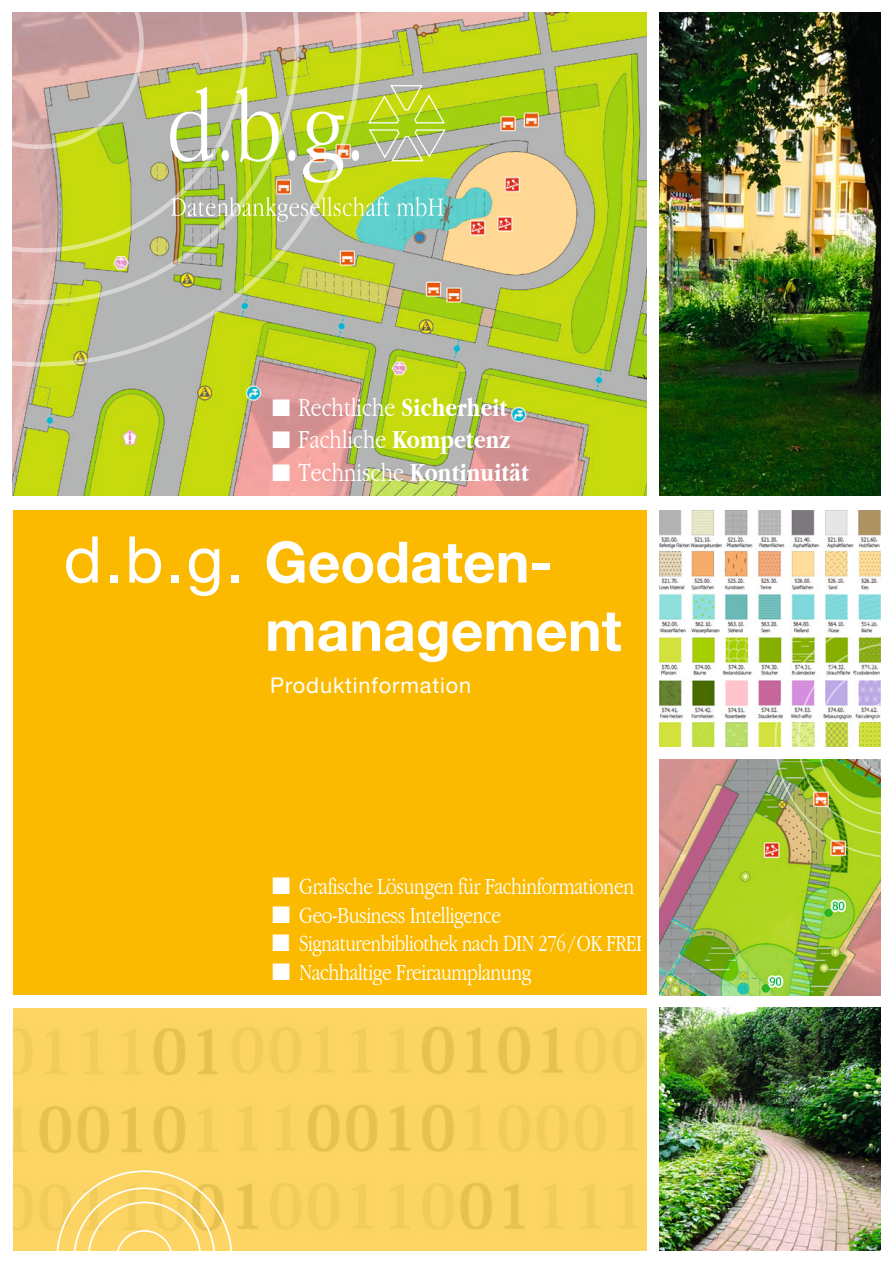
<style>
.page{position:relative;width:893px;height:1263px;background:#fff}
.page>*{position:absolute;margin:0;border:0;box-sizing:border-box;transform-origin:0 0}
.t1{font:700 57px/68.4px "Helvetica Neue";color:#fff}
.t2{font:300 condensed 27px "Garamond";letter-spacing:.005em;color:#fff}
.t3{font:700 condensed 27px "Garamond";letter-spacing:.005em;color:#fff}
.t4{font:300 condensed 24px "Garamond";letter-spacing:-.015em;color:#fff}
.t5{font:21.75px "Helvetica Neue";letter-spacing:.04em;color:#fff}
.s1{font-weight:700}
.s2{font-weight:300}
.s3{font-weight:400;font-size:64.5px}
</style>
<div class="page">
<img style="left:13px;top:13px;width:633px;height:482px">
<div style="left:13px;top:510px;width:633px;height:485px;background:#fbba00"></div>
<img style="left:659px;top:1008px;width:221px;height:242px">
<img style="left:13px;top:1008px;width:633px;height:242px">
<img style="left:659px;top:759px;width:221px;height:236px">
<img style="left:659px;top:510px;width:221px;height:236px">
<img style="left:659px;top:13px;width:221px;height:482px">
<svg style="left:56px;top:1170px;width:176px;height:81px;background:#f9d56e"></svg>
<svg style="left:12px;top:12px;width:349px;height:355px;background:#bec368"></svg>
<img style="left:12px;top:12px;width:287px;height:292px">
<svg style="left:12px;top:12px;width:235px;height:241px;background:#c0bb71"></svg>
<svg style="left:12px;top:12px;width:132px;height:137px;background:#c4ab9b"></svg>
<svg style="left:367px;top:85px;width:79px;height:77px;background:#b9cd5b"></svg>
<svg style="left:170px;top:87px;width:43px;height:75px"></svg>
<svg style="left:222px;top:150px;width:7px;height:11px"></svg>
<svg style="left:236px;top:87px;width:43px;height:75px"></svg>
<svg style="left:288px;top:150px;width:8px;height:11px"></svg>
<svg style="left:303px;top:112px;width:41px;height:71px"></svg>
<svg style="left:352px;top:150px;width:7px;height:11px"></svg>
<svg style="left:171px;top:197px;width:219px;height:25px;background:#b8cc81"></svg>
<svg style="left:397px;top:197px;width:46px;height:19px"></svg>
<img style="left:775px;top:620px;width:106px;height:238px">
<p class="t2" style="left:272px;top:392px;width:237px">■ Rechtliche <span class="s1">Sicherheit</span></p>
<p class="t2" style="left:272px;top:424px;width:240px">■ Fachliche <span class="s1">Kompetenz</span></p>
<p class="t3" style="left:272px;top:457px;width:258px">■ <span class="s2">Technische</span> Kontinuität</p>
<h1 class="t1" style="left:265px;top:527px;width:358px;text-indent:-201px"><span class="s3">d.b.g.</span> Geodaten&shy;management</h1>
<p class="t5" style="left:270px;top:672px;width:202px">Produktinformation</p>
<p class="t4" style="left:272px;top:873px;width:363px">■ Grafische Lösungen für Fachinformationen</p>
<p class="t4" style="left:272px;top:901px;width:231px">■ Geo-Business Intelligence</p>
<p class="t4" style="left:272px;top:930px;width:371px">■ Signaturenbibliothek nach DIN 276/OK FREI</p>
<p class="t4" style="left:272px;top:959px;width:261px">■ Nachhaltige Freiraumplanung</p>
</div>
